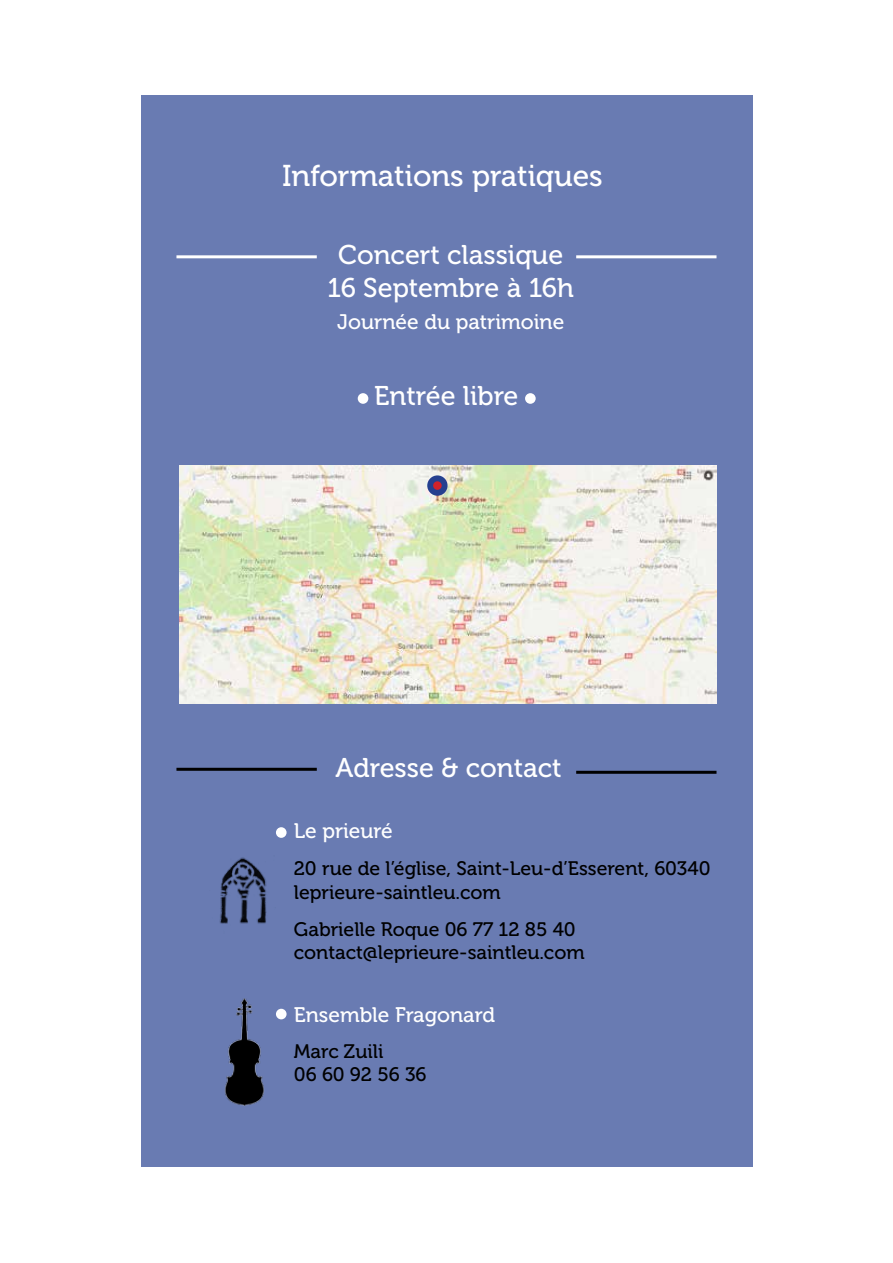
<style>
.page{position:relative;width:893px;height:1263px;background:#fff}
.page>*{position:absolute;margin:0;border:0;box-sizing:border-box;transform-origin:0 0}
.t1{font:30px "Museo 500";color:#fff}
.t2{font:27px/32.4px "Museo 500";color:#fff;text-align:center}
.t3{font:21px "Museo 500";color:#fff}
.t4{font:19.5px/23.4px "Museo 500";color:#000}
</style>
<div class="page">
<div style="left:141px;top:96px;width:611px;height:1071px;background:#697bb2"></div>
<div style="left:276px;top:827px;width:11px;height:11px;background:#fff;border-radius:50%"></div>
<img style="left:219px;top:857px;width:48px;height:67px">
<img style="left:225px;top:998px;width:39px;height:108px">
<div style="left:276px;top:1009px;width:11px;height:10px;background:#fff;border-radius:50%"></div>
<hr style="left:176px;top:255px;width:141px;height:3px;background:#fff">
<hr style="left:576px;top:255px;width:140px;height:3px;background:#fff">
<img style="left:180px;top:465px;width:536px;height:238px">
<div style="left:427px;top:475px;width:21px;height:21px;background:#25408f;border-radius:50%"></div>
<div style="left:433px;top:481px;width:9px;height:9px;background:#d2232a;border-radius:50%"></div>
<div style="left:358px;top:393px;width:10px;height:11px;background:#fff;border-radius:50%"></div>
<div style="left:525px;top:393px;width:11px;height:11px;background:#fff;border-radius:50%"></div>
<hr style="left:176px;top:768px;width:141px;height:3px;background:#000">
<hr style="left:576px;top:771px;width:140px;height:3px;background:#000">
<h1 class="t1" style="left:282px;top:159px;width:322px">Informations pratiques</h1>
<h2 class="t2" style="left:327px;top:239px;width:248px">Concert classique<br>16 Septembre à 16h</h2>
<p class="t3" style="left:337px;top:310px;width:229px">Journée du patrimoine</p>
<h2 class="t2" style="left:374px;top:380px;width:146px">Entrée libre</h2>
<h2 class="t2" style="left:335px;top:752px;width:228px">Adresse &amp; contact</h2>
<p class="t3" style="left:294px;top:819px;width:100px">Le prieuré</p>
<p class="t4" style="left:294px;top:857px;width:418px">20 rue de l’église, Saint-Leu-d’Esserent, 60340 leprieure-saintleu.com</p>
<p class="t4" style="left:294px;top:918px;width:292px">Gabrielle Roque 06 77 12 85 40 contact@leprieure-saintleu.com</p>
<p class="t3" style="left:294px;top:1003px;width:203px">Ensemble Fragonard</p>
<p class="t4" style="left:294px;top:1040px;width:134px">Marc Zuili<br>06 60 92 56 36</p>
</div>
